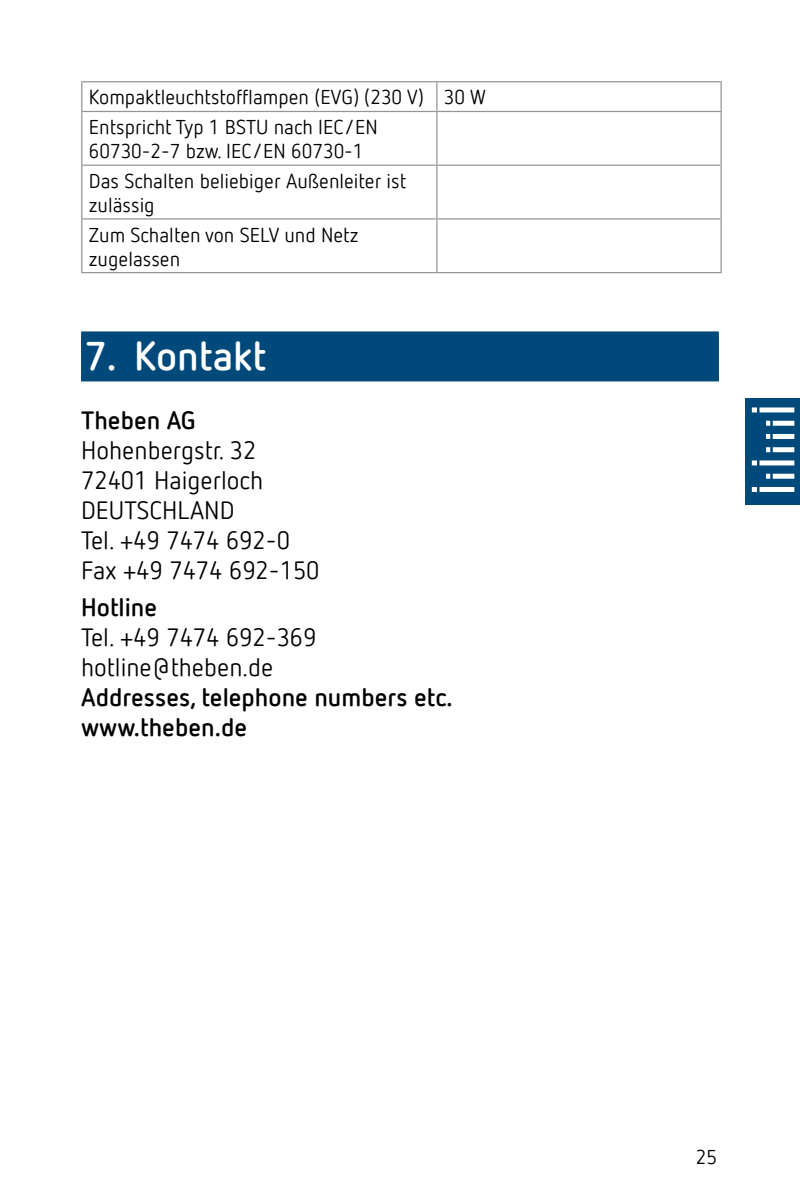
<style>
.page{position:relative;width:800px;height:1200px;background:#fff}
.page>*{position:absolute;margin:0;border:0;box-sizing:border-box;transform-origin:0 0}
.t1{font:700 40px "Netto Offc Pro";color:#fff}
.t2{font:25px/30px "Netto Offc Pro";color:#000}
.t3{font:700 25px/30px "Netto Offc Pro";color:#000}
.t4{font:20px/29.8px "Netto Offc Pro";color:#000}
</style>
<div class="page">
<div style="left:745px;top:398px;width:55px;height:106px;background:#004a7b"></div>
<div style="left:752px;top:407px;width:42px;height:5px;background:#fff"></div>
<div style="left:766px;top:421px;width:28px;height:5px;background:#fff"></div>
<div style="left:766px;top:434px;width:28px;height:5px;background:#fff"></div>
<div style="left:766px;top:447px;width:28px;height:5px;background:#fff"></div>
<div style="left:766px;top:474px;width:28px;height:5px;background:#fff"></div>
<div style="left:752px;top:460px;width:42px;height:5px;background:#fff"></div>
<div style="left:752px;top:487px;width:42px;height:5px;background:#fff"></div>
<hr style="left:757px;top:406px;width:3px;height:92px;background:#004a7b">
<hr style="left:770px;top:419px;width:3px;height:36px;background:#004a7b">
<hr style="left:770px;top:470px;width:3px;height:14px;background:#004a7b">
<div style="left:81px;top:331px;width:638px;height:50px;background:#004a7b"></div>
<hr style="left:81px;top:81px;width:355px;height:1px;background:#939598">
<hr style="left:436px;top:81px;width:286px;height:1px;background:#939598">
<hr style="left:436px;top:82px;width:2px;height:29px;background:#939598">
<svg style="left:721px;top:82px;width:1px;height:29px"></svg>
<hr style="left:436px;top:111px;width:286px;height:1px;background:#939598">
<hr style="left:436px;top:112px;width:2px;height:53px;background:#939598">
<hr style="left:721px;top:112px;width:1px;height:53px;background:#939598">
<hr style="left:436px;top:165px;width:286px;height:1px;background:#939598">
<hr style="left:436px;top:166px;width:2px;height:52px;background:#939598">
<hr style="left:721px;top:166px;width:1px;height:52px;background:#939598">
<hr style="left:436px;top:218px;width:286px;height:2px;background:#939598">
<hr style="left:436px;top:220px;width:2px;height:52px;background:#939598">
<hr style="left:721px;top:220px;width:1px;height:52px;background:#939598">
<hr style="left:436px;top:272px;width:286px;height:1px;background:#939598">
<svg style="left:81px;top:82px;width:1px;height:29px"></svg>
<hr style="left:81px;top:111px;width:355px;height:1px;background:#939598">
<hr style="left:81px;top:112px;width:1px;height:53px;background:#939598">
<hr style="left:81px;top:165px;width:355px;height:1px;background:#939598">
<hr style="left:81px;top:166px;width:1px;height:52px;background:#939598">
<hr style="left:81px;top:218px;width:355px;height:2px;background:#939598">
<hr style="left:81px;top:220px;width:1px;height:52px;background:#939598">
<hr style="left:81px;top:272px;width:355px;height:1px;background:#939598">
<p class="t4" style="left:89px;top:82px;width:399px">Kompaktleuchtstofflampen (EVG) (230 V) 30 W<br>Entspricht Typ 1 BSTU nach IEC/EN</p>
<p class="t4" style="left:89px;top:136px;width:319px">60730-2-7 bzw. IEC/EN 60730-1<br>Das Schalten beliebiger Außenleiter ist</p>
<p class="t4" style="left:89px;top:189px;width:271px">zulässig<br>Zum Schalten von SELV und Netz</p>
<p class="t4" style="left:89px;top:243px;width:93px">zugelassen</p>
<h1 class="t1" style="left:85px;top:330px;width:183px">7. Kontakt</h1>
<p class="t3" style="left:81px;top:404px;width:116px">Theben AG</p>
<p class="t2" style="left:81px;top:434px;width:240px">Hohenbergstr. 32<br>72401 Haigerloch<br>DEUTSCHLAND<br>Tel. +49 7474 692-0<br>Fax +49 7474 692-150</p>
<p class="t3" style="left:81px;top:591px;width:78px">Hotline</p>
<p class="t2" style="left:81px;top:622px;width:237px">Tel. +49 7474 692-369 hotline@theben.de</p>
<p class="t3" style="left:81px;top:681px;width:373px">Addresses, telephone numbers etc. www.theben.de</p>
<p class="t4" style="left:696px;top:1141px;width:23px">25</p>
</div>
